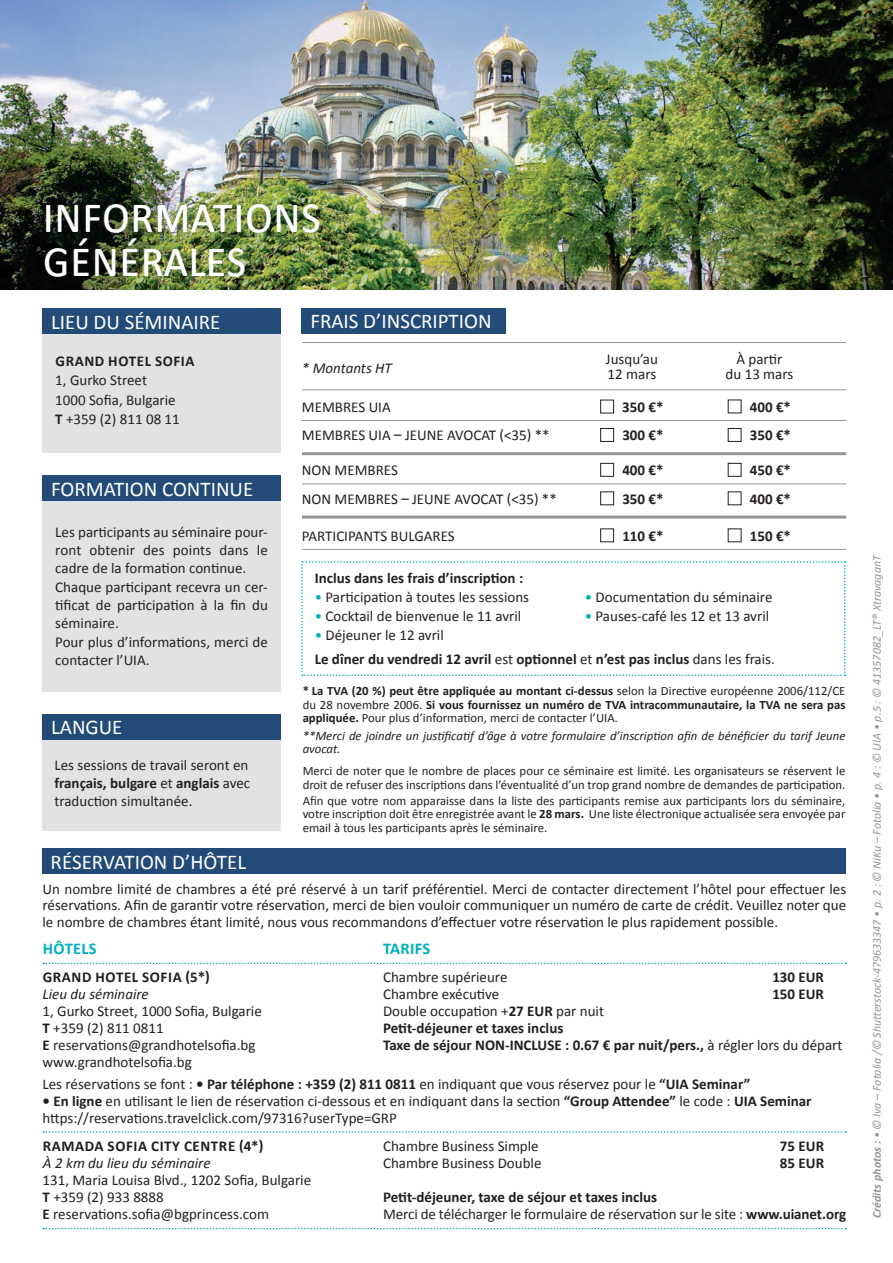
<style>
.page{position:relative;width:893px;height:1263px;background:#fff}
.page>*{position:absolute;margin:0;border:0;box-sizing:border-box;transform-origin:0 0}
.t1{font:52.5px/43.2px "Calibri";color:#fff;scale:.93 1}
.t2{font:21px "Calibri";color:#fff}
.t3{font:700 16.5px "Calibri";letter-spacing:.02em;color:#00afbe}
.t4{font:15px/18.3px "Calibri";color:#231f20}
.t5{font:700 15px/24px "Calibri";color:#231f20}
.t6{font:700 15px "Calibri";letter-spacing:.04em;color:#231f20}
.t7{font:italic 15px "Calibri";color:#231f20}
.t8{font:12.75px/13.5px "Calibri";color:#231f20}
.t9{font:700 12.75px/13.5px "Calibri";color:#231f20;text-align:justify}
.t10{font:italic 12.75px/13.5px "Calibri";color:#231f20}
.t11{font:italic 12px "Calibri";color:#939598}
.s1{font-weight:700}
.s2{color:#00afbe}
.s3{font-weight:400;color:#00afbe}
.s4{font-weight:400}
</style>
<div class="page">
<div style="left:43px;top:308px;width:238px;height:145px;background:#e1e2e4"></div>
<div style="left:43px;top:308px;width:238px;height:26px;background:#224c77"></div>
<img style="left:0;top:0;width:893px;height:289px">
<hr style="left:302px;top:342px;width:544px;height:1px;background:#939598">
<hr style="left:302px;top:390px;width:544px;height:1px;background:#939598">
<hr style="left:302px;top:420px;width:544px;height:1px;background:#939598">
<hr style="left:302px;top:452px;width:544px;height:3px;background:#939598">
<hr style="left:302px;top:484px;width:544px;height:1px;background:#939598">
<hr style="left:302px;top:516px;width:544px;height:3px;background:#939598">
<hr style="left:302px;top:549px;width:544px;height:1px;background:#939598">
<div style="left:600px;top:400px;width:14px;height:13px;border:1px solid #231f20"></div>
<div style="left:600px;top:428px;width:14px;height:14px;border:1px solid #231f20"></div>
<div style="left:728px;top:428px;width:13px;height:14px;border:1px solid #231f20"></div>
<div style="left:600px;top:463px;width:14px;height:14px;border:1px solid #231f20"></div>
<div style="left:728px;top:463px;width:13px;height:14px;border:1px solid #231f20"></div>
<div style="left:600px;top:491px;width:14px;height:14px;border:1px solid #231f20"></div>
<div style="left:600px;top:528px;width:14px;height:14px;border:1px solid #231f20"></div>
<div style="left:43px;top:719px;width:238px;height:112px;background:#e1e2e4"></div>
<div style="left:43px;top:714px;width:238px;height:25px;background:#224c77"></div>
<svg style="left:301px;top:561px;width:545px;height:115px"></svg>
<div style="left:302px;top:308px;width:204px;height:26px;background:#224c77"></div>
<div style="left:43px;top:495px;width:238px;height:197px;background:#e1e2e4"></div>
<div style="left:43px;top:475px;width:238px;height:26px;background:#224c77"></div>
<svg style="left:43px;top:963px;width:803px;height:1px"></svg>
<svg style="left:43px;top:1131px;width:803px;height:2px"></svg>
<svg style="left:43px;top:1228px;width:803px;height:1px"></svg>
<div style="left:43px;top:848px;width:803px;height:25px;background:#224c77"></div>
<h1 class="t1" style="left:43px;top:191px;width:301px">informations générales</h1>
<h2 class="t2" style="left:51px;top:309px;width:171px">LIEU DU SÉMINAIRE</h2>
<h2 class="t2" style="left:310px;top:308px;width:183px">FRAIS D’INSCRIPTION</h2>
<p class="t6" style="left:56px;top:352px;width:140px">GRAND HOTEL SOFIA</p>
<p class="t4" style="left:55px;top:370px;width:126px;line-height:19.4px">1, Gurko Street<br>1000 Sofia, Bulgarie<br><span class="s1">T</span> +359 (2) 811 08 11</p>
<h2 class="t2" style="left:51px;top:476px;width:204px">FORMATION CONTINUE</h2>
<p class="t4" style="left:55px;top:522px;width:214px">Les participants au séminaire pour&shy;ront obtenir des points dans le cadre de la formation continue.<br>Chaque participant recevra un cer&shy;tificat de participation à la fin du séminaire.<br>Pour plus d’informations, merci de contacter l’UIA.</p>
<h2 class="t2" style="left:51px;top:714px;width:73px">LANGUE</h2>
<p class="t4" style="left:54px;top:755px;width:197px">Les sessions de travail seront en <span class="s1">français, bulgare</span> et <span class="s1">anglais</span> avec traduction simultanée.</p>
<p class="t7" style="left:302px;top:359px;width:91px">* Montants HT</p>
<p class="t4" style="left:606px;top:349px;width:54px">Jusqu’au</p>
<p class="t4" style="left:736px;top:349px;width:47px">À partir</p>
<p class="t4" style="left:608px;top:364px;width:50px">12 mars</p>
<p class="t4" style="left:726px;top:364px;width:69px">du 13 mars</p>
<p class="t4" style="left:302px;top:397px;width:90px">MEMBRES UIA</p>
<p class="t5" style="left:622px;top:394px;width:43px">350 €*</p>
<p class="t5" style="left:750px;top:394px;width:43px">400 €*</p>
<p class="t4" style="left:302px;top:425px;width:249px">MEMBRES UIA – JEUNE AVOCAT (&lt;35) **</p>
<p class="t5" style="left:622px;top:423px;width:43px">300 €*</p>
<p class="t5" style="left:750px;top:423px;width:43px">350 €*</p>
<p class="t4" style="left:302px;top:460px;width:98px">NON MEMBRES</p>
<p class="t5" style="left:622px;top:457px;width:43px">400 €*</p>
<p class="t5" style="left:750px;top:457px;width:43px">450 €*</p>
<p class="t4" style="left:302px;top:489px;width:256px">NON MEMBRES – JEUNE AVOCAT (&lt;35) **</p>
<p class="t5" style="left:622px;top:486px;width:43px">350 €*</p>
<p class="t5" style="left:750px;top:486px;width:43px">400 €*</p>
<p class="t4" style="left:302px;top:526px;width:154px">PARTICIPANTS BULGARES</p>
<p class="t5" style="left:622px;top:523px;width:43px">110 €*</p>
<p class="t5" style="left:750px;top:523px;width:43px">150 €*</p>
<p class="t5" style="left:315px;top:565px;width:210px">Inclus dans les frais d’inscription :</p>
<p class="t4" style="left:315px;top:587px;width:216px"><span class="s2">•</span> Participation à toutes les sessions</p>
<p class="t4" style="left:585px;top:587px;width:189px"><span class="s2">•</span> Documentation du séminaire</p>
<p class="t4" style="left:315px;top:606px;width:208px"><span class="s2">•</span> Cocktail de bienvenue le 11 avril</p>
<p class="t4" style="left:585px;top:606px;width:186px"><span class="s2">•</span> Pauses-café les 12 et 13 avril</p>
<p class="t5" style="left:315px;top:623px;width:462px"><span class="s3">•</span> <span class="s4">Déjeuner le 12 avril<br></span>Le dîner du vendredi 12 avril <span class="s4">est</span> optionnel <span class="s4">et</span> n’est pas inclus <span class="s4">dans les frais.</span></p>
<p class="t9" style="left:303px;top:683px;width:544px">* La TVA (20 %) peut être appliquée au montant ci-dessus <span class="s4">selon la Directive européenne 2006/112/CE du 28 novembre 2006.</span> Si vous fournissez un numéro de TVA intracommunautaire, la TVA ne sera pas appliquée. <span class="s4">Pour plus d’information, merci de contacter l’UIA.</span></p>
<p class="t10" style="left:303px;top:728px;width:544px">**Merci de joindre un justificatif d’âge à votre formulaire d’inscription afin de bénéficier du tarif Jeune avocat.</p>
<p class="t8" style="left:303px;top:764px;width:544px">Merci de noter que le nombre de places pour ce séminaire est limité. Les organisateurs se réservent le droit de refuser des inscriptions dans l’éventualité d’un trop grand nombre de demandes de participation.</p>
<p class="t8" style="left:303px;top:793px;width:544px;text-align:justify">Afin que votre nom apparaisse dans la liste des participants remise aux participants lors du séminaire, votre inscription doit être enregistrée avant le <span class="s1">28 mars.</span> Une liste électronique actualisée sera envoyée par email à tous les participants après le séminaire.</p>
<h2 class="t2" style="left:51px;top:849px;width:197px">RÉSERVATION D’HÔTEL</h2>
<p class="t4" style="left:43px;top:879px;width:805px;line-height:16.5px;text-align:justify">Un nombre limité de chambres a été pré réservé à un tarif préférentiel. Merci de contacter directement l’hôtel pour effectuer les réservations. Afin de garantir votre réservation, merci de bien vouloir communiquer un numéro de carte de crédit. Veuillez noter que le nombre de chambres étant limité, nous vous recommandons d’effectuer votre réservation le plus rapidement possible.</p>
<p class="t3" style="left:43px;top:938px;width:55px">HÔTELS</p>
<p class="t3" style="left:383px;top:938px;width:49px">TARIFS</p>
<p class="t6" style="left:43px;top:967px;width:169px">GRAND HOTEL SOFIA (5*)</p>
<p class="t4" style="left:383px;top:967px;width:126px">Chambre supérieure</p>
<p class="t5" style="left:772px;top:964px;width:53px">130 EUR</p>
<p class="t7" style="left:43px;top:984px;width:108px">Lieu du séminaire</p>
<p class="t4" style="left:383px;top:984px;width:118px">Chambre exécutive</p>
<p class="t5" style="left:772px;top:981px;width:53px">150 EUR</p>
<p class="t4" style="left:43px;top:1001px;width:221px">1, Gurko Street, 1000 Sofia, Bulgarie</p>
<p class="t4" style="left:383px;top:1001px;width:223px">Double occupation +<span class="s1">27 EUR</span> par nuit</p>
<p class="t4" style="left:43px;top:1018px;width:123px"><span class="s1">T</span> +359 (2) 811 0811</p>
<p class="t5" style="left:383px;top:1015px;width:182px">Petit-déjeuner et taxes inclus</p>
<p class="t4" style="left:43px;top:1035px;width:215px"><span class="s1">E</span> reservations@grandhotelsofia.bg</p>
<p class="t5" style="left:383px;top:1032px;width:461px">Taxe de séjour NON-INCLUSE : 0.67 € par nuit/pers., <span class="s4">à régler lors du départ</span></p>
<p class="t4" style="left:43px;top:1050px;width:709px;line-height:21.8px">www.grandhotelsofia.bg<br>Les réservations se font : <span class="s1">• Par téléphone : +359 (2) 811 0811</span> en indiquant que vous réservez pour le <span class="s1">“UIA Seminar”</span></p>
<p class="t4" style="left:43px;top:1091px;width:771px;line-height:17px"><span class="s1">• En ligne</span> en utilisant le lien de réservation ci-dessous et en indiquant dans la section <span class="s1">“Group Attendee”</span> le code : <span class="s1">UIA Seminar </span>https://reservations.travelclick.com/97316?userType=GRP</p>
<p class="t6" style="left:43px;top:1137px;width:222px">RAMADA SOFIA CITY CENTRE (4*)</p>
<p class="t4" style="left:383px;top:1136px;width:157px">Chambre Business Simple</p>
<p class="t5" style="left:780px;top:1133px;width:46px">75 EUR</p>
<p class="t7" style="left:43px;top:1154px;width:169px">À 2 km du lieu du séminaire</p>
<p class="t4" style="left:383px;top:1153px;width:160px">Chambre Business Double</p>
<p class="t5" style="left:780px;top:1150px;width:46px">85 EUR</p>
<p class="t4" style="left:43px;top:1171px;width:270px;line-height:17.1px">131, Maria Louisa Blvd., 1202 Sofia, Bulgarie<br><span class="s1">T</span> +359 (2) 933 8888</p>
<p class="t5" style="left:383px;top:1184px;width:276px">Petit-déjeuner, taxe de séjour et taxes inclus</p>
<p class="t4" style="left:43px;top:1204px;width:228px"><span class="s1">E</span> reservations.sofia@bgprincess.com</p>
<p class="t4" style="left:383px;top:1204px;width:465px">Merci de télécharger le formulaire de réservation sur le site : <span class="s1">www.uianet.org</span></p>
<p class="t11" style="left:869px;top:1218px;width:665px;rotate:-90deg"><span class="s1">Crédits photos :</span> • © Iva – Fotolia /© Shutterstock-479633347 • p. 2 : © NiKu – Fotolia • p. 4 : © UIA • p.5 : © 41357082_LT® XtravaganT</p>
</div>
